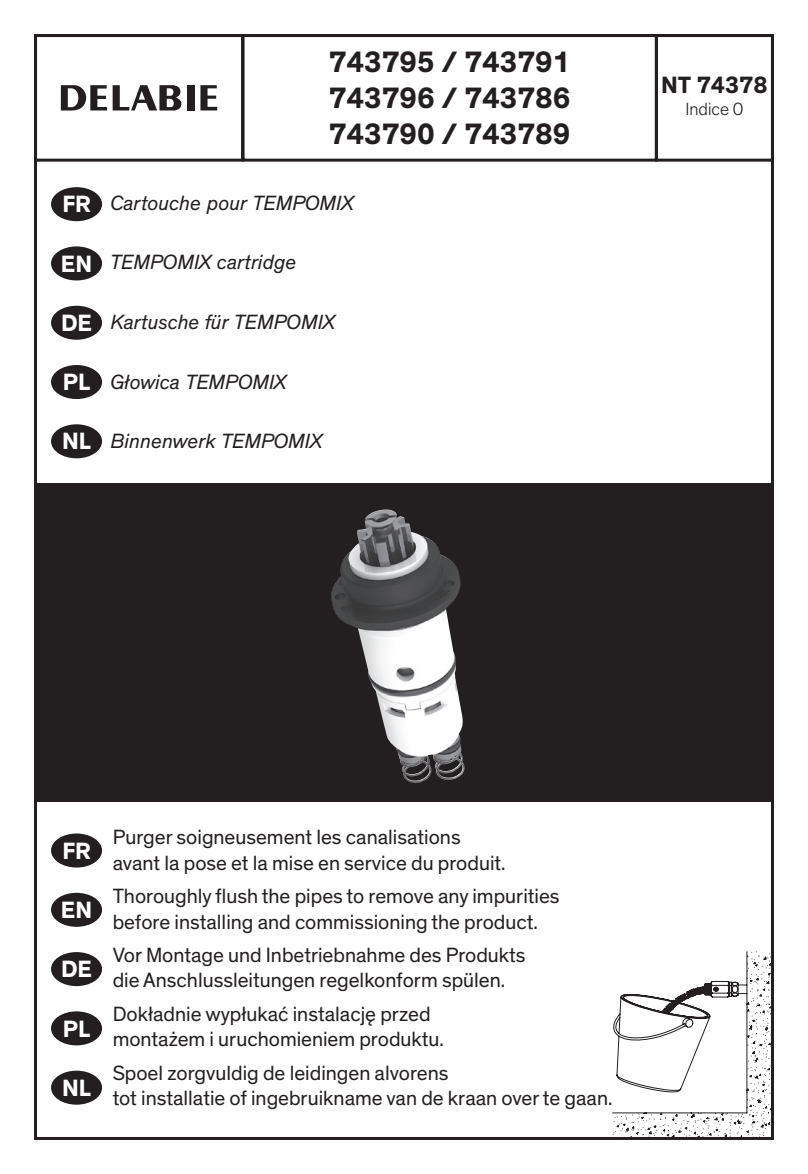
<style>
.page{position:relative;width:808px;height:1174px;background:#fff}
.page>*{position:absolute;margin:0;border:0;box-sizing:border-box;transform-origin:0 0}
.t1{font:700 30px/36px "Theinhardt";color:#231f20;text-align:justify}
.t2{font:700 24px "Theinhardt";color:#fff}
.t3{font:700 24px "Theinhardt";color:#231f20}
.t4{font:21px/25.2px "Theinhardt";color:#231f20}
.t5{font:italic 21px "Theinhardt";color:#231f20}
.t6{font:300 18px "Theinhardt";color:#231f20}
</style>
<div class="page">
<svg style="left:612px;top:951px;width:158px;height:185px"></svg>
<div style="left:34px;top:484px;width:740px;height:318px;background:#231f20"></div>
<img style="left:331px;top:509px;width:134px;height:274px">
<div style="left:51px;top:187px;width:51px;height:34px;background:#231f20;border-radius:50%"></div>
<div style="left:51px;top:246px;width:51px;height:34px;background:#231f20;border-radius:50%"></div>
<div style="left:51px;top:306px;width:51px;height:34px;background:#231f20;border-radius:50%"></div>
<div style="left:51px;top:365px;width:51px;height:34px;background:#231f20;border-radius:50%"></div>
<div style="left:51px;top:424px;width:51px;height:34px;background:#231f20;border-radius:50%"></div>
<div style="left:51px;top:833px;width:51px;height:34px;background:#231f20;border-radius:50%"></div>
<div style="left:51px;top:892px;width:51px;height:34px;background:#231f20;border-radius:50%"></div>
<div style="left:51px;top:952px;width:51px;height:34px;background:#231f20;border-radius:50%"></div>
<div style="left:51px;top:1011px;width:51px;height:34px;background:#231f20;border-radius:50%"></div>
<div style="left:51px;top:1070px;width:51px;height:34px;background:#231f20;border-radius:50%"></div>
<div style="left:34px;top:34px;width:210px;height:128px;border:3px solid #231f20"></div>
<div style="left:242px;top:34px;width:416px;height:128px;border:3px solid #231f20"></div>
<div style="left:655px;top:34px;width:119px;height:128px;border:3px solid #231f20"></div>
<svg style="left:61px;top:85px;width:46px;height:25px"></svg>
<svg style="left:113px;top:85px;width:68px;height:25px"></svg>
<div style="left:187px;top:85px;width:7px;height:25px;background:#231f20"></div>
<svg style="left:200px;top:85px;width:17px;height:25px"></svg>
<h1 class="t1" style="left:329px;top:45px;width:243px">743795 / 743791<br>743796 / 743786<br>743790 / 743789</h1>
<p class="t3" style="left:661px;top:70px;width:108px">NT 74378</p>
<p class="t6" style="left:685px;top:99px;width:59px">Indice 0</p>
<p class="t2" style="left:62px;top:189px;width:30px">FR</p>
<p class="t5" style="left:111px;top:191px;width:244px">Cartouche pour TEMPOMIX</p>
<p class="t2" style="left:61px;top:249px;width:33px">EN</p>
<p class="t5" style="left:111px;top:250px;width:187px">TEMPOMIX cartridge</p>
<p class="t2" style="left:61px;top:308px;width:32px">DE</p>
<p class="t5" style="left:111px;top:310px;width:226px">Kartusche für TEMPOMIX</p>
<p class="t2" style="left:63px;top:367px;width:29px">PL</p>
<p class="t5" style="left:111px;top:369px;width:177px">Głowica TEMPOMIX</p>
<p class="t2" style="left:62px;top:426px;width:31px">NL</p>
<p class="t5" style="left:111px;top:429px;width:213px">Binnenwerk TEMPOMIX</p>
<p class="t2" style="left:62px;top:835px;width:30px">FR</p>
<p class="t2" style="left:61px;top:895px;width:33px">EN</p>
<p class="t2" style="left:61px;top:954px;width:32px">DE</p>
<p class="t2" style="left:63px;top:1013px;width:29px">PL</p>
<p class="t2" style="left:62px;top:1072px;width:31px">NL</p>
<p class="t4" style="left:113px;top:825px;width:394px">Purger soigneusement les canalisations avant la pose et la mise en service du produit.</p>
<p class="t4" style="left:113px;top:884px;width:448px">Thoroughly flush the pipes to remove any impurities before installing and commissioning the product.</p>
<p class="t4" style="left:113px;top:943px;width:414px">Vor Montage und Inbetriebnahme des Produkts die Anschlussleitungen regelkonform spülen.</p>
<p class="t4" style="left:113px;top:1002px;width:333px">Dokładnie wypłukać instalację przed montażem i uruchomieniem produktu.</p>
<p class="t4" style="left:113px;top:1061px;width:501px">Spoel zorgvuldig de leidingen alvorens<br>tot installatie of ingebruikname van de kraan over te gaan.</p>
</div>
